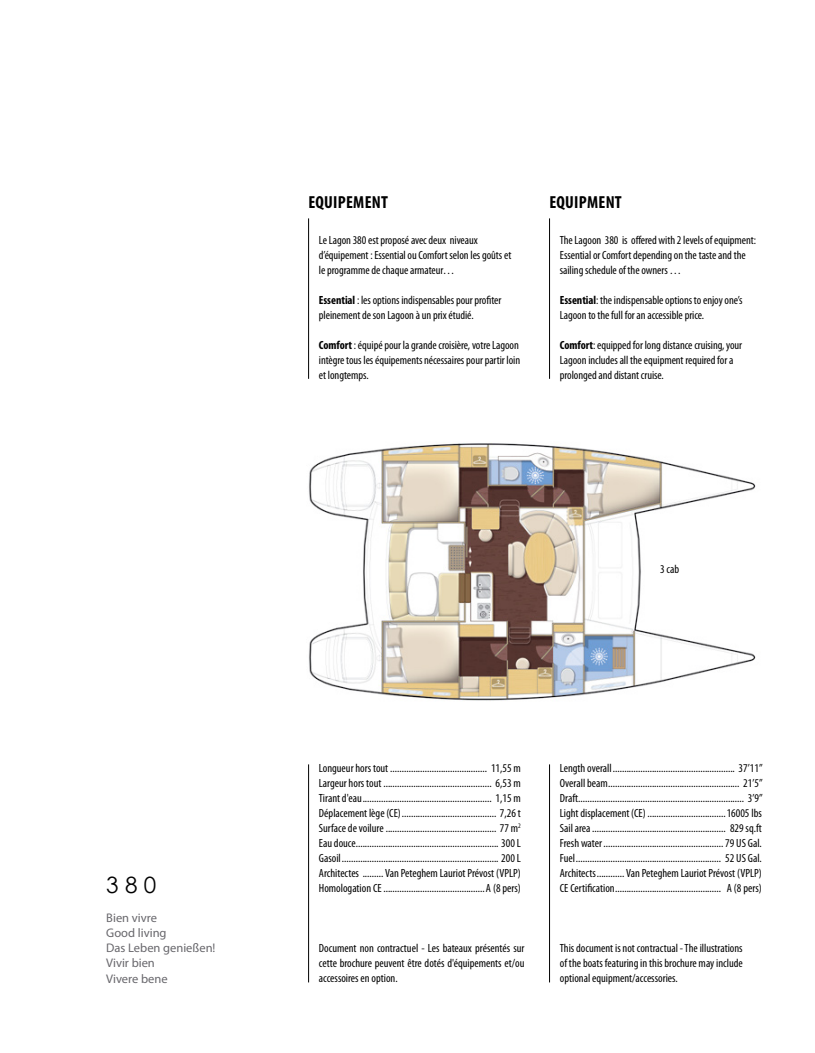
<style>
.page{position:relative;width:815px;height:1053px;background:#fff}
.page>*{position:absolute;margin:0;border:0;box-sizing:border-box;transform-origin:0 0}
.t1{font:22.5px "Century Gothic";color:#000}
.t2{font:700 condensed 17.5px "Myriad Pro";letter-spacing:.015em;color:#000}
.t3{font:12.5px/15.2px "Myriad Pro";color:#68676c}
.t4{font:condensed 11.88px/15px "Myriad Pro";letter-spacing:-.005em;color:#000;text-align:justify}
.s1{font-weight:700}
</style>
<div class="page">
<img style="left:309px;top:443px;width:447px;height:258px">
<hr style="left:308px;top:764px;width:1px;height:218px;background:#000">
<hr style="left:549px;top:764px;width:1px;height:218px;background:#000">
<hr style="left:308px;top:218px;width:1px;height:161px;background:#000">
<hr style="left:549px;top:218px;width:1px;height:161px;background:#000">
<h1 class="t1" style="left:106px;top:870px;width:51px">3 8 0</h1>
<p class="t3" style="left:106px;top:909px;width:111px">Bien vivre<br>Good living<br>Das Leben genießen!<br>Vivir bien<br>Vivere bene</p>
<h2 class="t2" style="left:308px;top:191px;width:81px">Equipement</h2>
<p class="t4" style="left:319px;top:232px;width:194px;text-align:left">Le Lagon 380 est proposé avec deux niveaux d’équipement : Essential ou Comfort selon les goûts et le programme de chaque armateur…</p>
<p class="t4" style="left:319px;top:292px;width:184px"><span class="s1">Essential</span> : les options indispensables pour profiter pleinement de son Lagoon à un prix étudié.</p>
<p class="t4" style="left:319px;top:337px;width:203px"><span class="s1">Comfort</span> : équipé pour la grande croisière, votre Lagoon intègre tous les équipements nécessaires pour partir loin et longtemps.</p>
<h2 class="t2" style="left:549px;top:191px;width:74px">Equipment</h2>
<p class="t4" style="left:560px;top:232px;width:198px;text-align:left">The Lagoon 380 is offered with 2 levels of equipment:<br>Essential or Comfort depending on the taste and the sailing schedule of the owners …</p>
<p class="t4" style="left:560px;top:292px;width:184px"><span class="s1">Essential</span>: the indispensable options to enjoy one’s<br>Lagoon to the full for an accessible price.</p>
<p class="t4" style="left:560px;top:337px;width:184px;text-align:left"><span class="s1">Comfort</span>: equipped for long distance cruising, your<br>Lagoon includes all the equipment required for a prolonged and distant cruise.</p>
<p class="t4" style="left:660px;top:561px;width:21px">3 cab</p>
<p class="t4" style="left:319px;top:760px;width:203px">Longueur hors tout .......................................... 11,55 m Largeur hors tout ............................................... 6,53 m Tirant d'eau........................................................ 1,15 m Déplacement lège (CE)......................................... 7,26 t Surface de voilure ................................................ 77 m<sup>2<br></sup>Eau douce.............................................................. 300 L Gasoil.................................................................... 200 L Architectes ......... Van Peteghem Lauriot Prévost (VPLP)<br>Homologation CE............................................A (8 pers)</p>
<p class="t4" style="left:319px;top:940px;width:207px">Document non contractuel - Les bateaux présentés sur cette brochure peuvent être dotés d'équipements et/ou accessoires en option.</p>
<p class="t4" style="left:560px;top:760px;width:204px">Length overall..................................................... 37’11” Overall beam......................................................... 21’5” Draft........................................................................ 3’9” Light displacement (CE) ..................................16005 lbs Sail area.......................................................... 829 sq.ft Fresh water ....................................................79 US Gal.<br>Fuel............................................................... 52 US Gal.<br>Architects............ Van Peteghem Lauriot Prévost (VPLP)<br>CE Certification.............................................. A (8 pers)</p>
<p class="t4" style="left:560px;top:940px;width:184px">This document is not contractual - The illustrations of the boats featuring in this brochure may include optional equipment/accessories.</p>
</div>
